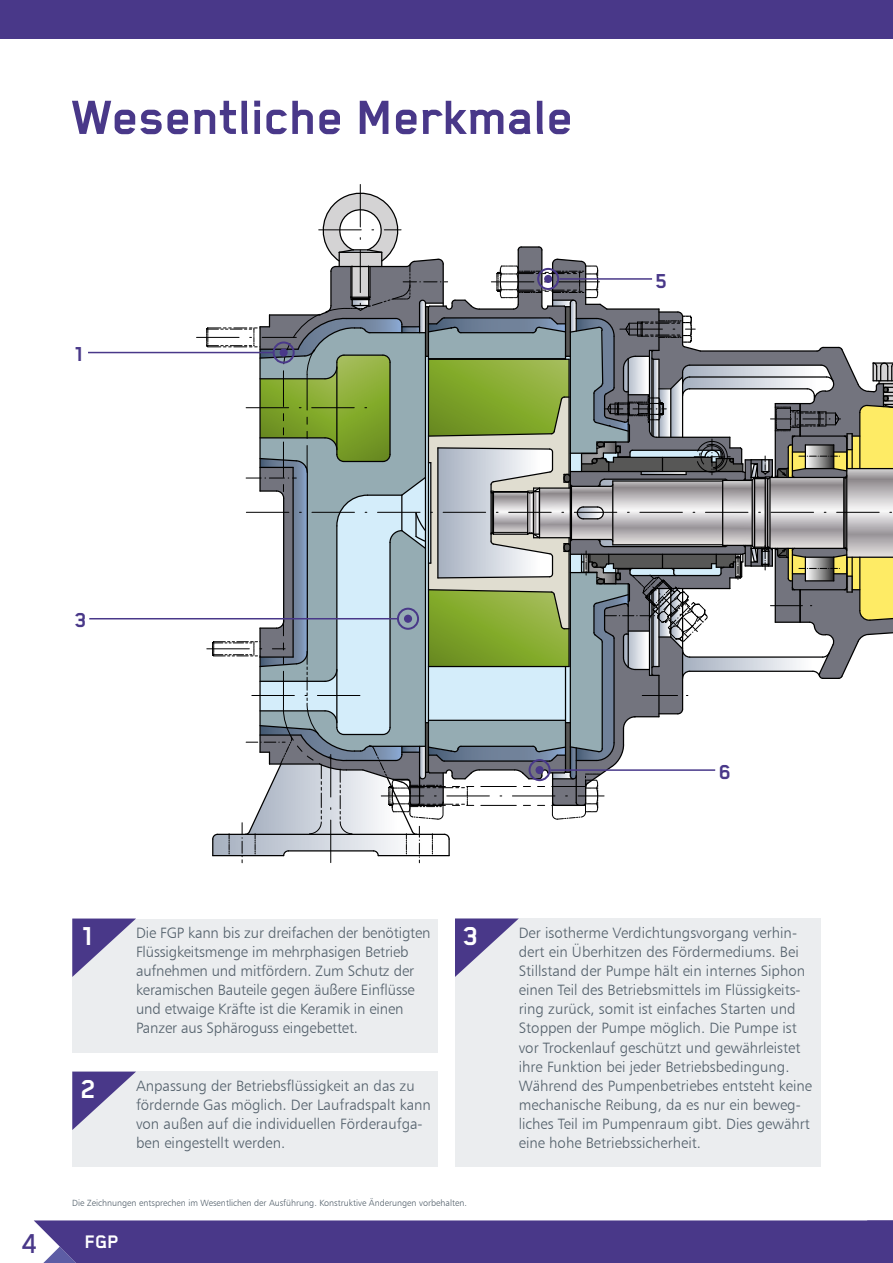
<style>
.page{position:relative;width:893px;height:1263px;background:#fff}
.page>*{position:absolute;margin:0;border:0;box-sizing:border-box;transform-origin:0 0}
.t1{font:700 55.5px "Blender Pro";color:#493889}
.t2{font:500 31.5px "Blender Pro";color:#493889}
.t3{font:700 30px "Blender Pro";color:#fff}
.t4{font:700 23.4px "Blender Pro";color:#493889}
.t5{font:700 21px "Blender Pro";color:#fff}
.t6{font:15px/19.2px "Humanist 777 BT Light B";color:#54616c}
.t7{font:9px "Humanist 777 BT Light B";color:#54616c}
.s1{font-family:"Blender Pro";font-weight:700;font-size:30px;color:#fff}
</style>
<div class="page">
<div style="left:0;top:0;width:893px;height:38px;background:#493889"></div>
<div style="left:34px;top:1220px;width:859px;height:43px;background:#493889"></div>
<svg style="left:197px;top:184px;width:696px;height:679px"></svg>
<hr style="left:628px;top:358px;width:1px;height:33px;background:#000">
<hr style="left:628px;top:634px;width:1px;height:34px;background:#000">
<div style="left:72px;top:918px;width:366px;height:134px;background:#ebedef"></div>
<div style="left:72px;top:1071px;width:366px;height:96px;background:#ebedef"></div>
<div style="left:455px;top:918px;width:366px;height:249px;background:#ebedef"></div>
<svg style="left:72px;top:918px;width:64px;height:59px"></svg>
<svg style="left:72px;top:1071px;width:64px;height:59px"></svg>
<svg style="left:455px;top:918px;width:64px;height:59px"></svg>
<div style="left:273px;top:341px;width:22px;height:23px;border:2px solid #493889;border-radius:50%"></div>
<div style="left:280px;top:348px;width:8px;height:9px;background:#493889;border-radius:50%"></div>
<hr style="left:88px;top:352px;width:186px;height:1px;background:#493889">
<div style="left:397px;top:608px;width:22px;height:22px;border:2px solid #493889;border-radius:50%"></div>
<div style="left:404px;top:615px;width:8px;height:8px;background:#493889;border-radius:50%"></div>
<hr style="left:89px;top:618px;width:309px;height:1px;background:#493889">
<div style="left:529px;top:759px;width:22px;height:22px;border:2px solid #493889;border-radius:50%"></div>
<div style="left:535px;top:766px;width:9px;height:8px;background:#493889;border-radius:50%"></div>
<hr style="left:551px;top:769px;width:164px;height:2px;background:#493889">
<div style="left:537px;top:268px;width:22px;height:22px;border:2px solid #493889;border-radius:50%"></div>
<div style="left:544px;top:275px;width:8px;height:8px;background:#493889;border-radius:50%"></div>
<hr style="left:559px;top:278px;width:93px;height:2px;background:#493889">
<h1 class="t1" style="left:72px;top:87px;width:503px">Wesentliche Merkmale</h1>
<h3 class="t4" style="left:73px;top:341px;width:14px">1</h3>
<h3 class="t4" style="left:655px;top:268px;width:14px">5</h3>
<h3 class="t4" style="left:75px;top:608px;width:14px">3</h3>
<h3 class="t4" style="left:719px;top:759px;width:14px">6</h3>
<h3 class="t3" style="left:80px;top:920px;width:17px">1</h3>
<h3 class="t3" style="left:80px;top:1073px;width:17px">2</h3>
<p class="t6" style="left:136px;top:923px;width:344px">Die FGP kann bis zur dreifachen der benötigten <span class="s1">3<br></span>Flüssigkeitsmenge im mehrphasigen Betrieb aufnehmen und mitfördern. Zum Schutz der keramischen Bauteile gegen äußere Einflüsse<br>und etwaige Kräfte ist die Keramik in einen<br>Panzer aus Sphäroguss eingebettet.</p>
<p class="t6" style="left:136px;top:1076px;width:296px">Anpassung der Betriebsflüssigkeit an das zu fördernde Gas möglich. Der Laufradspalt kann von außen auf die individuellen Förderaufga&shy;ben eingestellt werden.</p>
<p class="t7" style="left:72px;top:1197px;width:396px">Die Zeichnungen entsprechen im Wesentlichen der Ausführung. Konstruktive Änderungen vorbehalten.</p>
<h2 class="t2" style="left:22px;top:1226px;width:18px">4</h2>
<h3 class="t5" style="left:85px;top:1230px;width:36px">FGP</h3>
<p class="t6" style="left:519px;top:923px;width:295px">Der isotherme Verdichtungsvorgang verhin&shy;dert ein Überhitzen des Fördermediums. Bei Stillstand der Pumpe hält ein internes Siphon einen Teil des Betriebsmittels im Flüssigkeits&shy;ring zurück, somit ist einfaches Starten und Stoppen der Pumpe möglich. Die Pumpe ist vor Trockenlauf geschützt und gewährleistet ihre Funktion bei jeder Betriebsbedingung.<br>Während des Pumpenbetriebes entsteht keine mechanische Reibung, da es nur ein beweg&shy;liches Teil im Pumpenraum gibt. Dies gewährt eine hohe Betriebssicherheit.</p>
</div>
